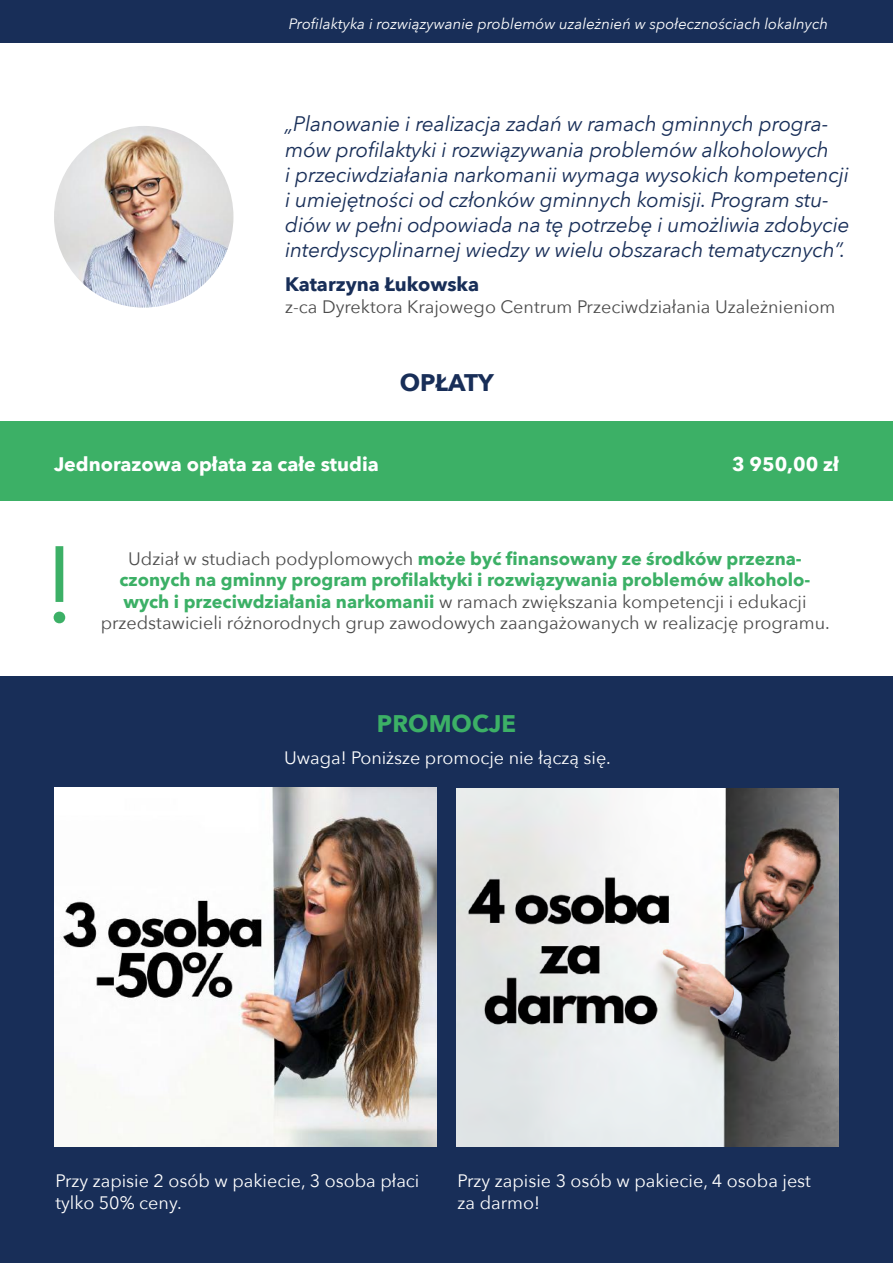
<style>
.page{position:relative;width:893px;height:1263px;background:#fff}
.page>*{position:absolute;margin:0;border:0;box-sizing:border-box;transform-origin:0 0}
.t1{font:108px "Avenir Next";color:#3cb066}
.t2{font:700 24px "Avenir Next";color:#3cb066}
.t3{font:700 24px "Avenir Next";color:#182e58}
.t4{font:italic 21px/25.2px "Avenir Next";letter-spacing:-.01em;color:#182e58}
.t5{font:700 19.5px "Avenir Next";color:#fff}
.t6{font:700 19.5px "Avenir Next";color:#182e58}
.t7{font:18px/21.6px "Avenir Next";color:#4c4c4c;text-align:center}
.t8{font:18px/21.6px "Avenir Next";color:#fff}
.t9{font:italic 15px "Avenir Next";color:#fff}
.s1{font-weight:700;color:#3cb066}
</style>
<div class="page">
<div style="left:0;top:0;width:893px;height:43px;background:#182e58"></div>
<div style="left:0;top:676px;width:893px;height:587px;background:#182e58"></div>
<div style="left:0;top:421px;width:893px;height:79px;background:#3cb066"></div>
<img style="left:54px;top:788px;width:383px;height:359px">
<img style="left:456px;top:788px;width:383px;height:359px">
<img style="left:54px;top:126px;width:179px;height:182px">
<p class="t9" style="left:289px;top:11px;width:541px">Profilaktyka i rozwiązywanie problemów uzależnień w społecznościach lokalnych</p>
<p class="t4" style="left:285px;top:110px;width:566px">„Planowanie i realizacja zadań w ramach gminnych progra&shy;mów profilaktyki i rozwiązywania problemów alkoholowych<br>i przeciwdziałania narkomanii wymaga wysokich kompetencji i umiejętności od członków gminnych komisji. Program stu&shy;diów w pełni odpowiada na tę potrzebę i umożliwia zdobycie interdyscyplinarnej wiedzy w wielu obszarach tematycznych”.</p>
<p class="t6" style="left:285px;top:267px;width:195px">Katarzyna Łukowska</p>
<p class="t7" style="left:285px;top:295px;width:552px">z-ca Dyrektora Krajowego Centrum Przeciwdziałania Uzależnieniom</p>
<h2 class="t3" style="left:400px;top:361px;width:96px">OPŁATY</h2>
<p class="t5" style="left:54px;top:447px;width:326px">Jednorazowa opłata za całe studia</p>
<p class="t5" style="left:732px;top:447px;width:108px">3 950,00 zł</p>
<h1 class="t1" style="left:42px;top:494px;width:37px">!</h1>
<p class="t7" style="left:101px;top:547px;width:731px">Udział w studiach podyplomowych <span class="s1">może być finansowany ze środków przezna&shy;czonych na gminny program profilaktyki i rozwiązywania problemów alkoholo&shy;wych i przeciwdziałania narkomanii</span> w ramach zwiększania kompetencji i edukacji przedstawicieli różnorodnych grup zawodowych zaangażowanych w realizację programu.</p>
<h2 class="t2" style="left:377px;top:703px;width:141px">PROMOCJE</h2>
<p class="t8" style="left:284px;top:746px;width:328px">Uwaga! Poniższe promocje nie łączą się.</p>
<p class="t8" style="left:56px;top:1169px;width:365px">Przy zapisie 2 osób w pakiecie, 3 osoba płaci tylko 50% ceny.</p>
<p class="t8" style="left:458px;top:1169px;width:355px">Przy zapisie 3 osób w pakiecie, 4 osoba jest za darmo!</p>
</div>
